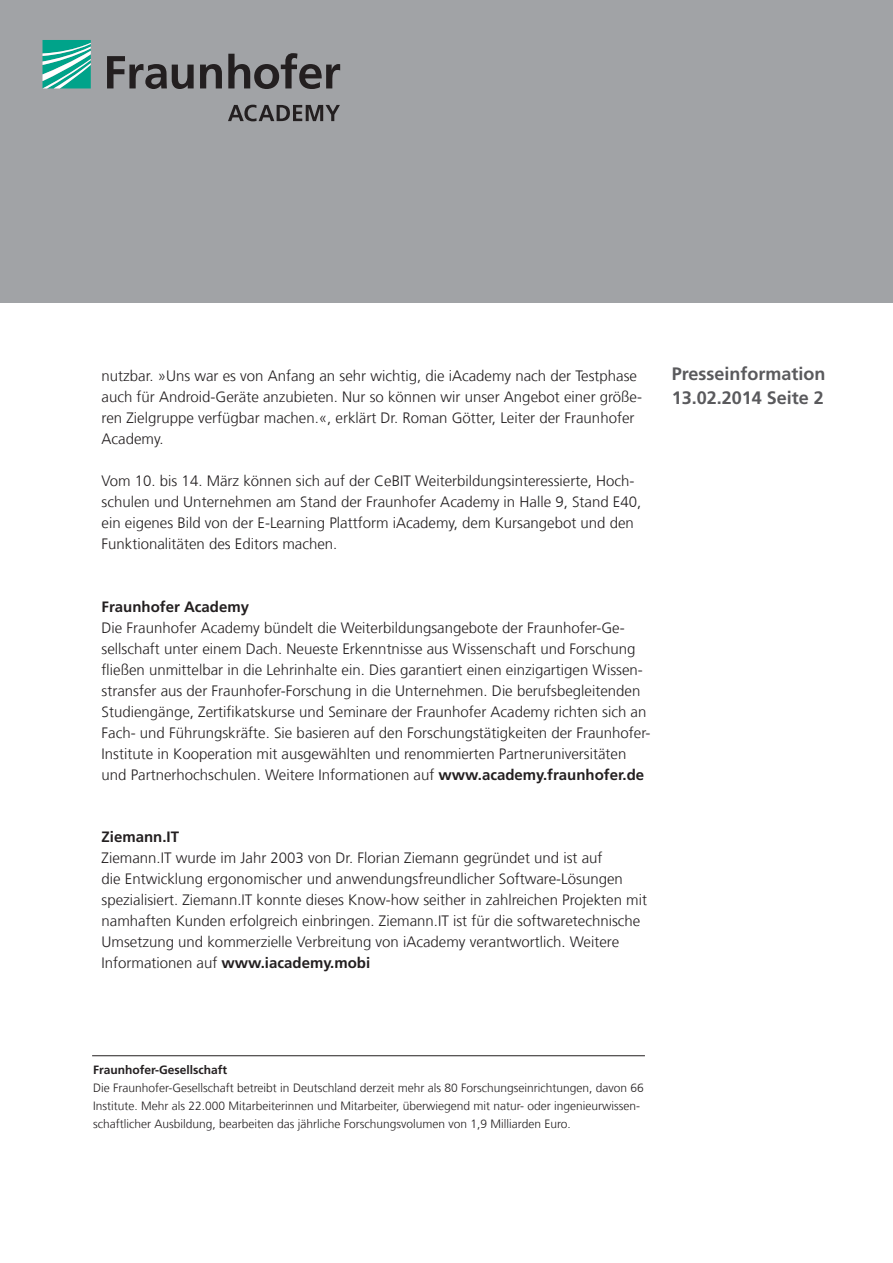
<style>
.page{position:relative;width:893px;height:1263px;background:#fff}
.page>*{position:absolute;margin:0;border:0;box-sizing:border-box;transform-origin:0 0}
._01_Headline{font:700 18px "Frutiger LT Com";color:#5a5a5d}
._08_Kontakt{font:300 15px/21px "Frutiger LT Com";color:#231f20}
._08_Kontakt-2{font:700 15px "Frutiger LT Com";color:#231f20}
._08_Kontakt-3{font:300 12px/18px "Frutiger LT Com";color:#231f20}
._08_Kontakt-4{font:700 12px "Frutiger LT Com";color:#231f20}
.s1{font-weight:700}
</style>
<div class="page">
<div style="left:0;top:0;width:893px;height:302px;background:#a1a3a6"></div>
<svg style="left:43px;top:40px;width:48px;height:48px;background:#4bbbaa"></svg>
<svg style="left:107px;top:53px;width:233px;height:36px"></svg>
<svg style="left:228px;top:105px;width:112px;height:16px"></svg>
<hr style="left:92px;top:1055px;width:553px;height:1px;background:#231f20">
<p class="_08_Kontakt" style="left:102px;top:366px;width:542px">nutzbar. »Uns war es von Anfang an sehr wichtig, die iAcademy nach der Testphase auch für Android-Geräte anzubieten. Nur so können wir unser Angebot einer größe&shy;ren Zielgruppe verfügbar machen.«, erklärt Dr. Roman Götter, Leiter der Fraunhofer Academy.</p>
<p class="_08_Kontakt" style="left:102px;top:471px;width:541px">Vom 10. bis 14. März können sich auf der CeBIT Weiterbildungsinteressierte, Hoch&shy;schulen und Unternehmen am Stand der Fraunhofer Academy in Halle 9, Stand E40, ein eigenes Bild von der E-Learning Plattform iAcademy, dem Kursangebot und den Funktionalitäten des Editors machen.</p>
<p class="_08_Kontakt-2" style="left:102px;top:598px;width:149px">Fraunhofer Academy</p>
<p class="_08_Kontakt" style="left:102px;top:618px;width:550px">Die Fraunhofer Academy bündelt die Weiterbildungsangebote der Fraunhofer-Ge&shy;sellschaft unter einem Dach. Neueste Erkenntnisse aus Wissenschaft und Forschung fließen unmittelbar in die Lehrinhalte ein. Dies garantiert einen einzigartigen Wissen&shy;stransfer aus der Fraunhofer-Forschung in die Unternehmen. Die berufsbegleitenden Studiengänge, Zertifikatskurse und Seminare der Fraunhofer Academy richten sich an Fach- und Führungskräfte. Sie basieren auf den Forschungstätigkeiten der Fraunhofer-Institute in Kooperation mit ausgewählten und renommierten Partneruniversitäten und Partnerhochschulen. Weitere Informationen auf <span class="s1">www.academy.fraunhofer.de</span></p>
<p class="_08_Kontakt-2" style="left:102px;top:828px;width:79px">Ziemann.IT</p>
<p class="_08_Kontakt" style="left:102px;top:847px;width:547px">Ziemann.IT wurde im Jahr 2003 von Dr. Florian Ziemann gegründet und ist auf<br>die Entwicklung ergonomischer und anwendungsfreundlicher Software-Lösungen spezialisiert. Ziemann.IT konnte dieses Know-how seither in zahlreichen Projekten mit namhaften Kunden erfolgreich einbringen. Ziemann.IT ist für die softwaretechnische Umsetzung und kommerzielle Verbreitung von iAcademy verantwortlich. Weitere Informationen auf <span class="s1">www.iacademy.mobi</span></p>
<p class="_01_Headline" style="left:672px;top:363px;width:155px">Presseinformation</p>
<p class="_01_Headline" style="left:672px;top:387px;width:154px">13.02.2014 Seite 2</p>
<p class="_08_Kontakt-4" style="left:93px;top:1063px;width:136px">Fraunhofer-Gesellschaft</p>
<p class="_08_Kontakt-3" style="left:93px;top:1079px;width:552px">Die Fraunhofer-Gesellschaft betreibt in Deutschland derzeit mehr als 80 Forschungseinrichtungen, davon 66<br>Institute. Mehr als 22.000 Mitarbeiterinnen und Mitarbeiter, überwiegend mit natur- oder ingenieurwissen&shy;schaftlicher Ausbildung, bearbeiten das jährliche Forschungsvolumen von 1,9 Milliarden Euro.</p>
</div>
